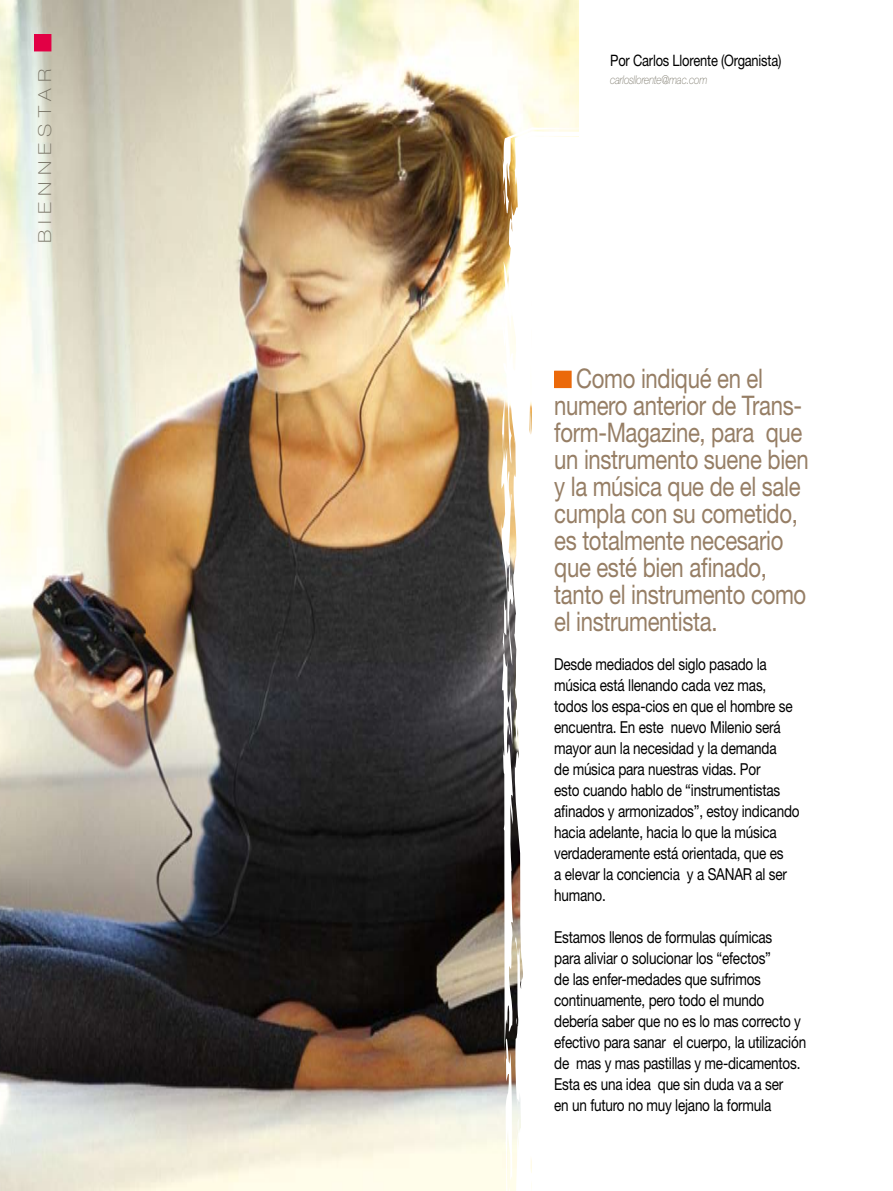
<style>
.page{position:relative;width:893px;height:1191px;background:#fff}
.page>*{position:absolute;margin:0;border:0;box-sizing:border-box;transform-origin:0 0}
.t1{font:27px/27px "Helvetica Neue";letter-spacing:-.015em;color:#967e65;scale:.82 1}
.t2{font:100 17.85px "Helvetica Neue";letter-spacing:.3em;color:#767264;scale:1.18 1}
.t3{font:16.5px/21px "Helvetica Neue";letter-spacing:-.015em;color:#000;scale:.82 1}
.t4{font:15.75px "Helvetica Neue";letter-spacing:-.015em;color:#000;scale:.82 1}
.t5{font:italic 100 12px "Helvetica Neue";letter-spacing:-.015em;color:#767264;scale:.82 1}
</style>
<div class="page">
<img style="left:0;top:0;width:578px;height:1191px">
<svg style="left:481px;top:122px;width:98px;height:1069px"></svg>
<svg style="left:504px;top:186px;width:7px;height:19px"></svg>
<svg style="left:502px;top:599px;width:13px;height:592px"></svg>
<svg style="left:535px;top:344px;width:28px;height:659px"></svg>
<svg style="left:535px;top:1085px;width:3px;height:32px"></svg>
<div style="left:35px;top:35px;width:16px;height:16px;background:#e20045"></div>
<div style="left:34px;top:34px;width:17px;height:17px;border:1px solid #e20045"></div>
<div style="left:555px;top:371px;width:16px;height:16px;background:#eb690a"></div>
<div style="left:554px;top:371px;width:18px;height:17px;border:1px solid #eb690a"></div>
<p class="t2" style="left:35px;top:243px;width:149px;rotate:-90deg">bienn estar</p>
<p class="t4" style="left:610px;top:51px;width:210px">Por Carlos Llorente (Organista)</p>
<p class="t5" style="left:610px;top:73px;width:120px">carlosllorente@mac.com</p>
<h1 class="t1" style="left:554px;top:364px;width:312px;text-indent:22px">Como indiqué en el numero anterior de Trans&shy;form-Magazine, para que un instrumento suene bien y la música que de el sale cumpla con su cometido, es totalmente necesario que esté bien afinado, tanto el instrumento como el instrumentista.</h1>
<p class="t3" style="left:554px;top:653px;width:301px">Desde mediados del siglo pasado la música está llenando cada vez mas, todos los espa-cios en que el hombre se encuentra. En este nuevo Milenio será mayor aun la necesidad y la demanda<br>de música para nuestras vidas. Por<br>esto cuando hablo de “instrumentistas afinados y armonizados”, estoy indicando hacia adelante, hacia lo que la música verdaderamente está orientada, que es<br>a elevar la conciencia y a SANAR al ser humano.</p>
<p class="t3" style="left:554px;top:926px;width:309px">Estamos llenos de formulas químicas<br>para aliviar o solucionar los “efectos”<br>de las enfer-medades que sufrimos continuamente, pero todo el mundo debería saber que no es lo mas correcto y efectivo para sanar el cuerpo, la utilización de mas y mas pastillas y me-dicamentos.<br>Esta es una idea que sin duda va a ser<br>en un futuro no muy lejano la formula</p>
</div>
